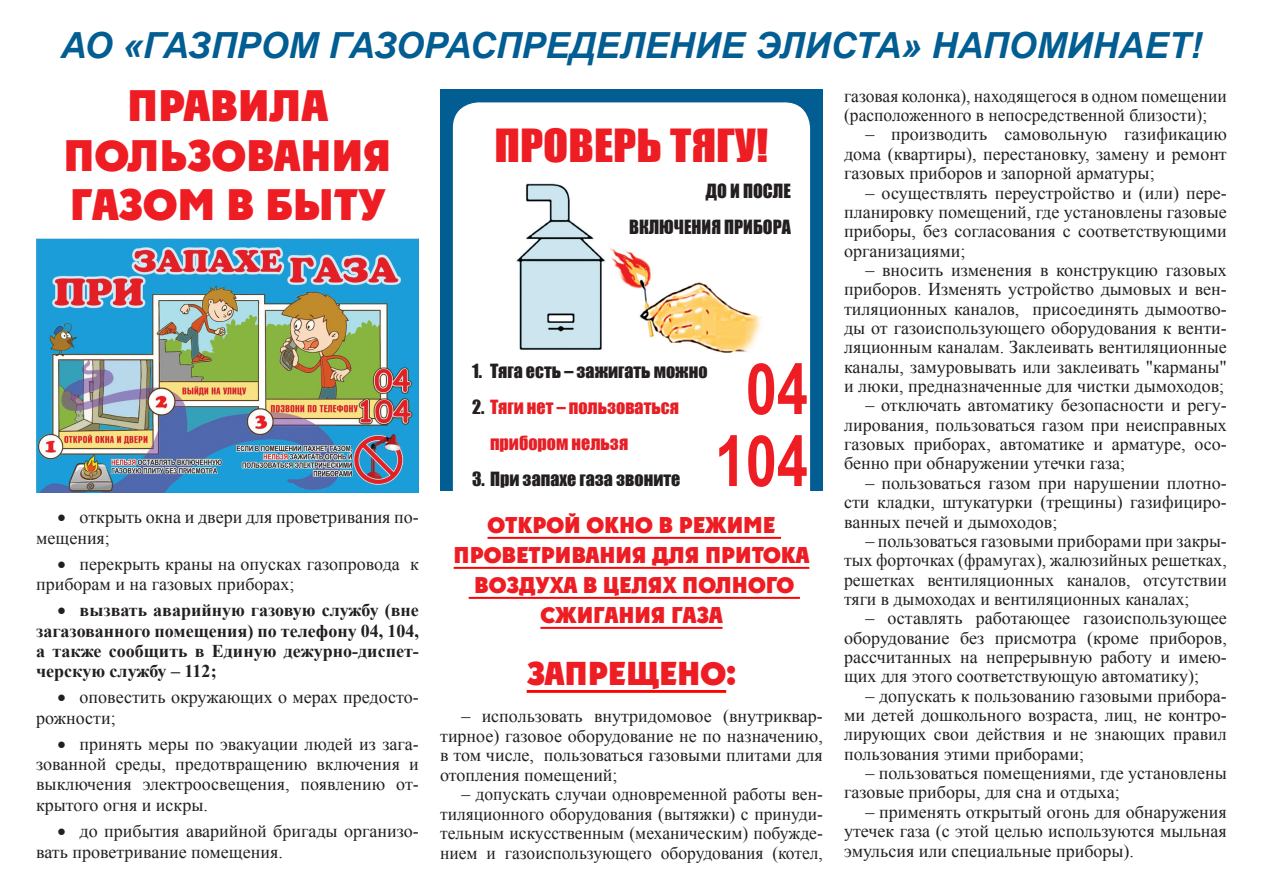
<style>
.page{position:relative;width:1263px;height:893px;background:#fff}
.page>*{position:absolute;margin:0;border:0;box-sizing:border-box;transform-origin:0 0}
.t1{font:700 70.8px "Arial";color:#ee1d23;scale:.79 1}
.t2{font:800 42px "a Plakat Cmpl";color:#ee1d23}
.t3{font:42px "Impact";color:#ee1d23;scale:1.1 1}
.t4{font:italic 700 36px "Arial";color:#015d92}
.t5{font:800 31.5px "a Plakat Cmpl";color:#ee1d23}
.t6{font:800 21.75px "a Plakat Cmpl";color:#ee1d23}
.t7{font:18px/19.4px "Times New Roman";color:#231f20;text-align:justify}
.t8{font:700 18px/20.2px "Times New Roman";color:#231f20;text-align:justify}
.t9{font:18px "Impact";color:#231f20}
.t10{font:18px "Impact";color:#e61e25}
.s1{color:#231f20}
</style>
<div class="page">
<hr style="left:487px;top:537px;width:294px;height:2px;background:#f00">
<hr style="left:454px;top:567px;width:355px;height:2px;background:#f00">
<hr style="left:469px;top:597px;width:331px;height:2px;background:#f00">
<hr style="left:540px;top:627px;width:182px;height:2px;background:#f00">
<hr style="left:527px;top:690px;width:199px;height:3px;background:#f00">
<div style="left:440px;top:89px;width:383px;height:401px;background:#015d92"></div>
<div style="left:453px;top:102px;width:357px;height:388px;background:#fff"></div>
<img style="left:497px;top:171px;width:275px;height:184px">
<img style="left:36px;top:239px;width:383px;height:254px">
<p class="t4" style="left:60px;top:22px;width:1143px">АО «ГАЗПРОМ ГАЗОРАСПРЕДЕЛЕНИЕ ЭЛИСТА» НАПОМИНАЕТ!</p>
<p class="t2" style="left:127px;top:83px;width:202px">ПРАВИЛА</p>
<p class="t2" style="left:64px;top:133px;width:329px">ПОЛЬЗОВАНИЯ</p>
<p class="t2" style="left:70px;top:182px;width:317px">ГАЗОМ В БЫТУ</p>
<p class="t3" style="left:494px;top:113px;width:251px">ПРОВЕРЬ ТЯГУ!</p>
<p class="t9" style="left:705px;top:177px;width:87px">ДО И ПОСЛЕ</p>
<p class="t9" style="left:629px;top:213px;width:163px">ВКЛЮЧЕНИЯ ПРИБОРА</p>
<p class="t7" style="left:36px;top:507px;width:384px;line-height:20.2px;text-indent:21px">• открыть окна и двери для проветривания по&shy;мещения;</p>
<p class="t7" style="left:36px;top:553px;width:384px;line-height:20.2px;text-indent:21px">• перекрыть краны на опусках газопровода к приборам и на газовых приборах;</p>
<p class="t8" style="left:36px;top:600px;width:384px;text-indent:21px">• вызвать аварийную газовую службу (вне загазованного помещения) по телефону 04, 104, а также сообщить в Единую дежурно-диспет&shy;черскую службу – 112;</p>
<p class="t7" style="left:36px;top:687px;width:384px;line-height:20.2px;text-indent:21px">• оповестить окружающих о мерах предосто&shy;рожности;</p>
<p class="t7" style="left:36px;top:733px;width:384px;line-height:20.2px;text-indent:21px">• принять меры по эвакуации людей из зага&shy;зованной среды, предотвращению включения и выключения электроосвещения, появлению от&shy;крытого огня и искры.</p>
<p class="t7" style="left:36px;top:820px;width:384px;line-height:21px;text-indent:21px">• до прибытия аварийной бригады организо&shy;вать проветривание помещения.</p>
<p class="t9" style="left:472px;top:357px;width:237px">1. Тяга есть – зажигать можно</p>
<p class="t10" style="left:472px;top:393px;width:208px"><span class="s1">2.</span> Тяги нет – пользоваться</p>
<p class="t10" style="left:490px;top:429px;width:140px">прибором нельзя</p>
<p class="t9" style="left:472px;top:465px;width:210px">3. При запахе газа звоните</p>
<p class="t1" style="left:746px;top:342px;width:80px">04</p>
<p class="t1" style="left:715px;top:414px;width:119px">104</p>
<p class="t6" style="left:487px;top:513px;width:289px">ОТКРОЙ ОКНО В РЕЖИМЕ</p>
<p class="t6" style="left:454px;top:543px;width:357px">ПРОВЕТРИВАНИЯ ДЛЯ ПРИТОКА</p>
<p class="t6" style="left:474px;top:573px;width:322px">ВОЗДУХА В ЦЕЛЯХ ПОЛНОГО</p>
<p class="t6" style="left:540px;top:603px;width:184px">СЖИГАНИЯ ГАЗА</p>
<p class="t5" style="left:527px;top:656px;width:211px">ЗАПРЕЩЕНО:</p>
<p class="t7" style="left:440px;top:706px;width:384px;text-indent:21px">– использовать внутридомовое (внутриквар&shy;тирное) газовое оборудование не по назначению, в том числе, пользоваться газовыми плитами для отопления помещений;</p>
<p class="t7" style="left:440px;top:784px;width:384px;text-indent:21px">– допускать случаи одновременной работы вен&shy;тиляционного оборудования (вытяжки) с принуди&shy;тельным искусственным (механическим) побужде&shy;нием и газоиспользующего оборудования (котел,</p>
<p class="t7" style="left:844px;top:86px;width:384px">газовая колонка), находящегося в одном помещении (расположенного в непосредственной близости);</p>
<p class="t7" style="left:844px;top:124px;width:384px;text-indent:21px">– производить самовольную газификацию дома (квартиры), перестановку, замену и ремонт газовых приборов и запорной арматуры;</p>
<p class="t7" style="left:844px;top:183px;width:384px;text-indent:21px">– осуществлять переустройство и (или) пере&shy;планировку помещений, где установлены газовые приборы, без согласования с соответствующими организациями;</p>
<p class="t7" style="left:844px;top:260px;width:384px;text-indent:21px">– вносить изменения в конструкцию газовых приборов. Изменять устройство дымовых и вен&shy;тиляционных каналов, присоединять дымоотво&shy;ды от газоиспользующего оборудования к венти&shy;ляционным каналам. Заклеивать вентиляционные каналы, замуровывать или заклеивать "карманы" и люки, предназначенные для чистки дымоходов;</p>
<p class="t7" style="left:844px;top:395px;width:384px;text-indent:21px">– отключать автоматику безопасности и регу&shy;лирования, пользоваться газом при неисправных газовых приборах, автоматике и арматуре, осо&shy;бенно при обнаружении утечки газа;</p>
<p class="t7" style="left:844px;top:473px;width:384px;text-indent:21px">– пользоваться газом при нарушении плотно&shy;сти кладки, штукатурки (трещины) газифициро&shy;ванных печей и дымоходов;</p>
<p class="t7" style="left:844px;top:531px;width:384px;text-indent:21px">– пользоваться газовыми приборами при закры&shy;тых форточках (фрамугах), жалюзийных решетках, решетках вентиляционных каналов, отсутствии тяги в дымоходах и вентиляционных каналах;</p>
<p class="t7" style="left:844px;top:608px;width:384px;text-indent:21px">– оставлять работающее газоиспользующее оборудование без присмотра (кроме приборов, рассчитанных на непрерывную работу и имею&shy;щих для этого соответствующую автоматику);</p>
<p class="t7" style="left:844px;top:686px;width:384px;text-indent:21px">– допускать к пользованию газовыми прибора&shy;ми детей дошкольного возраста, лиц, не контро&shy;лирующих свои действия и не знающих правил пользования этими приборами;</p>
<p class="t7" style="left:844px;top:763px;width:384px;text-indent:21px">– пользоваться помещениями, где установлены газовые приборы, для сна и отдыха;</p>
<p class="t7" style="left:844px;top:802px;width:384px;text-indent:21px">– применять открытый огонь для обнаружения утечек газа (с этой целью используются мыльная эмульсия или специальные приборы).</p>
</div>
